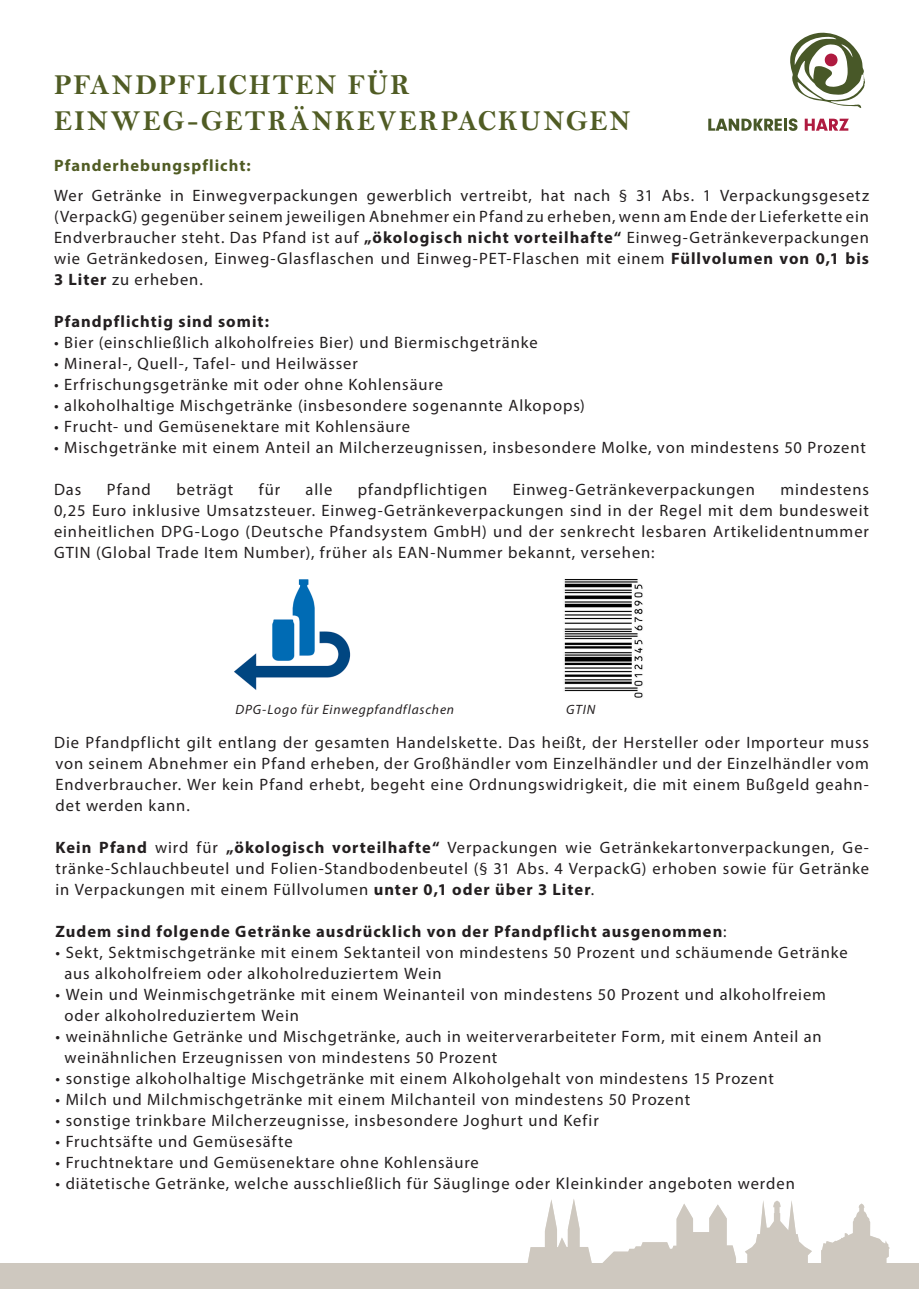
<style>
.page{position:relative;width:919px;height:1289px;background:#fff}
.page>*{position:absolute;margin:0;border:0;box-sizing:border-box;transform-origin:0 0}
.Kopfzeile___zentrier{font:29.1px "Bell MT Bold";letter-spacing:.075em;color:#505c24;scale:.95 1}
.Textzitat{font:16.5px/21px "Myriad Pro";letter-spacing:.055em;color:#231f20;text-align:justify}
.Textzitat-2{font:700 16.5px "Myriad Pro";letter-spacing:.06em;color:#231f20}
.Textzitat-3{font:700 16.5px "Myriad Pro";letter-spacing:.06em;color:#505c24}
.t1{font:italic 13.5px "Myriad Pro";letter-spacing:.065em;color:#231f20}
.s1{font-weight:700}
.s2{font-weight:400}
</style>
<div class="page">
<div style="left:0;top:1263px;width:918px;height:25px;background:#cec8bf"></div>
<svg style="left:527px;top:1199px;width:209px;height:64px"></svg>
<svg style="left:745px;top:1200px;width:66px;height:63px"></svg>
<svg style="left:821px;top:1203px;width:68px;height:60px"></svg>
<svg style="left:790px;top:33px;width:74px;height:75px"></svg>
<svg style="left:708px;top:118px;width:89px;height:13px"></svg>
<svg style="left:804px;top:119px;width:44px;height:12px"></svg>
<img style="left:564px;top:579px;width:79px;height:119px">
<img style="left:234px;top:579px;width:117px;height:111px">
<p class="Kopfzeile___zentrier" style="left:54px;top:68px;width:376px">PFANDPFLICHTEN FÜR</p>
<p class="Kopfzeile___zentrier" style="left:54px;top:104px;width:608px">EINWEG-GETRÄNKEVERPACKUNGEN</p>
<p class="Textzitat-3" style="left:54px;top:155px;width:198px">Pfanderhebungspflicht:</p>
<p class="Textzitat" style="left:54px;top:185px;width:816px">Wer Getränke in Einwegverpackungen gewerblich vertreibt, hat nach § 31 Abs. 1 Verpackungsgesetz (VerpackG) gegenüber seinem jeweiligen Abnehmer ein Pfand zu erheben, wenn am Ende der Lieferkette ein Endverbraucher steht. Das Pfand ist auf <span class="s1">„ökologisch nicht vorteilhafte“</span> Einweg-Getränkeverpackungen wie Getränkedosen, Einweg-Glasflaschen und Einweg-PET-Flaschen mit einem <span class="s1">Füllvolumen von 0,1 bis 3 Liter</span> zu erheben.</p>
<p class="Textzitat-2" style="left:54px;top:311px;width:216px">Pfandpflichtig sind somit:</p>
<p class="Textzitat" style="left:54px;top:332px;width:485px">• Bier (einschließlich alkoholfreies Bier) und Biermischgetränke</p>
<p class="Textzitat" style="left:54px;top:353px;width:305px">• Mineral-, Quell-, Tafel- und Heilwässer</p>
<p class="Textzitat" style="left:54px;top:374px;width:390px">• Erfrischungsgetränke mit oder ohne Kohlensäure</p>
<p class="Textzitat" style="left:54px;top:395px;width:532px">• alkoholhaltige Mischgetränke (insbesondere sogenannte Alkopops)</p>
<p class="Textzitat" style="left:54px;top:416px;width:357px">• Frucht- und Gemüsenektare mit Kohlensäure</p>
<p class="Textzitat" style="left:54px;top:437px;width:813px">• Mischgetränke mit einem Anteil an Milcherzeugnissen, insbesondere Molke, von mindestens 50 Prozent</p>
<p class="Textzitat" style="left:54px;top:479px;width:29px">Das</p>
<p class="Textzitat" style="left:107px;top:479px;width:46px">Pfand</p>
<p class="Textzitat" style="left:176px;top:479px;width:58px">beträgt</p>
<p class="Textzitat" style="left:259px;top:479px;width:23px">für</p>
<p class="Textzitat" style="left:305px;top:479px;width:28px">alle</p>
<p class="Textzitat" style="left:358px;top:479px;width:131px">pfandpflichtigen</p>
<p class="Textzitat" style="left:512px;top:479px;width:244px">Einweg-Getränkeverpackungen</p>
<p class="Textzitat" style="left:54px;top:479px;width:816px;text-indent:726px">mindestens 0,25 Euro inklusive Umsatzsteuer. Einweg-Getränkeverpackungen sind in der Regel mit dem bundesweit einheitlichen DPG-Logo (Deutsche Pfandsystem GmbH) und der senkrecht lesbaren Artikelidentnummer GTIN (Global Trade Item Number), früher als EAN-Nummer bekannt, versehen:</p>
<p class="t1" style="left:235px;top:701px;width:220px">DPG-Logo für Einwegpfandflaschen</p>
<p class="t1" style="left:566px;top:701px;width:31px">GTIN</p>
<p class="Textzitat" style="left:54px;top:731px;width:816px">Die Pfandpflicht gilt entlang der gesamten Handelskette. Das heißt, der Hersteller oder Importeur muss von seinem Abnehmer ein Pfand erheben, der Großhändler vom Einzelhändler und der Einzelhändler vom Endverbraucher. Wer kein Pfand erhebt, begeht eine Ordnungswidrigkeit, die mit einem Bußgeld geahn&shy;det werden kann.</p>
<p class="Textzitat" style="left:56px;top:836px;width:814px"><span class="s1">Kein Pfand</span> wird für <span class="s1">„ökologisch vorteilhafte“</span> Verpackungen wie Getränkekartonverpackungen, Ge&shy;tränke-Schlauchbeutel und Folien-Standbodenbeutel (§ 31 Abs. 4 VerpackG) erhoben sowie für Getränke in Verpackungen mit einem Füllvolumen <span class="s1">unter 0,1 oder über 3 Liter</span>.</p>
<p class="Textzitat-2" style="left:56px;top:920px;width:672px">Zudem sind folgende Getränke ausdrücklich von der Pfandpflicht ausgenommen<span class="s2">:</span></p>
<p class="Textzitat" style="left:64px;top:941px;width:784px;text-indent:-9px">• Sekt, Sektmischgetränke mit einem Sektanteil von mindestens 50 Prozent und schäumende Getränke aus alkoholfreiem oder alkoholreduziertem Wein</p>
<p class="Textzitat" style="left:64px;top:983px;width:763px;text-indent:-9px">• Wein und Weinmischgetränke mit einem Weinanteil von mindestens 50 Prozent und alkoholfreiem oder alkoholreduziertem Wein</p>
<p class="Textzitat" style="left:64px;top:1025px;width:758px;text-indent:-9px">• weinähnliche Getränke und Mischgetränke, auch in weiterverarbeiteter Form, mit einem Anteil an weinähnlichen Erzeugnissen von mindestens 50 Prozent</p>
<p class="Textzitat" style="left:56px;top:1067px;width:719px">• sonstige alkoholhaltige Mischgetränke mit einem Alkoholgehalt von mindestens 15 Prozent</p>
<p class="Textzitat" style="left:56px;top:1088px;width:636px">• Milch und Milchmischgetränke mit einem Milchanteil von mindestens 50 Prozent</p>
<p class="Textzitat" style="left:56px;top:1109px;width:544px">• sonstige trinkbare Milcherzeugnisse, insbesondere Joghurt und Kefir</p>
<p class="Textzitat" style="left:56px;top:1130px;width:238px">• Fruchtsäfte und Gemüsesäfte</p>
<p class="Textzitat" style="left:56px;top:1151px;width:425px">• Fruchtnektare und Gemüsenektare ohne Kohlensäure</p>
<p class="Textzitat" style="left:56px;top:1172px;width:740px">• diätetische Getränke, welche ausschließlich für Säuglinge oder Kleinkinder angeboten werden</p>
</div>
